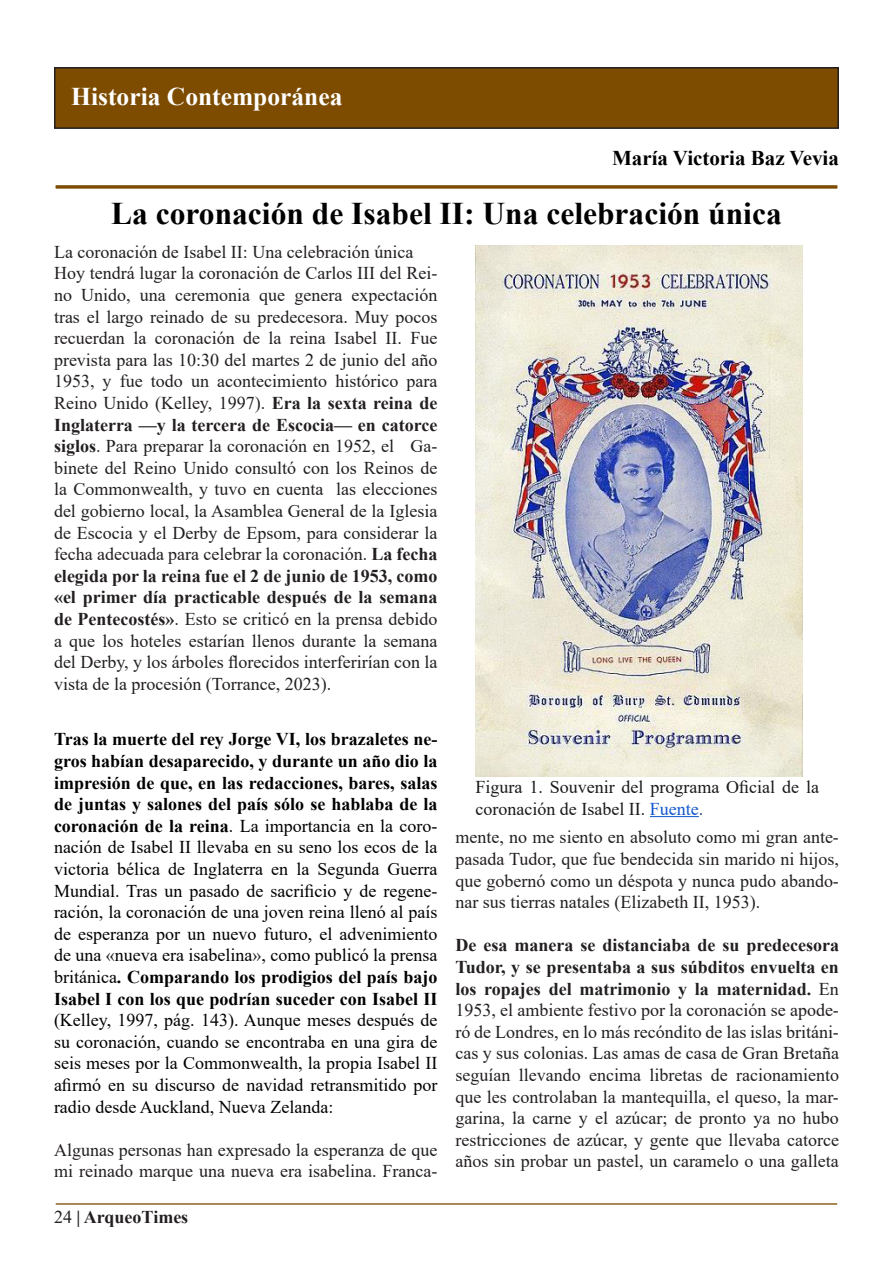
<style>
.page{position:relative;width:893px;height:1263px;background:#fff}
.page>*{position:absolute;margin:0;border:0;box-sizing:border-box;transform-origin:0 0}
.t1{font:700 31.5px "Times New Roman";color:#000}
.t2{font:700 25.5px "Times New Roman";color:#fff}
.t3{font:700 21px "Times New Roman";color:#000}
.Texto_principal{font:18px/21.6px "Times New Roman";color:#231f20;text-align:justify}
.Texto_principal-2{font:18px/21.6px "Times New Roman";color:#000;text-align:justify}
.Texto_principal-3{font:18px/21.6px "Times New Roman";color:#1a1a1a}
.t4{font:700 18px "Times New Roman";color:#231f20}
.s1{font-weight:700}
.s2{color:#231f20}
.s3{color:#15c}
.s4{color:#1f497d}
.s5{font-weight:400}
</style>
<div class="page">
<svg style="left:55px;top:1203px;width:783px;height:2px;background:#a88857"></svg>
<div style="left:55px;top:68px;width:783px;height:60px;background:#7d4c00"></div>
<div style="left:54px;top:67px;width:785px;height:62px;border:2px solid #231f20"></div>
<svg style="left:55px;top:185px;width:783px;height:4px;background:#8d6321"></svg>
<img style="left:475px;top:245px;width:327px;height:532px">
<hr style="left:650px;top:816px;width:49px;height:1px;background:#15c">
<p class="t2" style="left:71px;top:78px;width:273px">Historia Contemporánea</p>
<p class="t3" style="left:612px;top:143px;width:228px">María Victoria Baz Vevia</p>
<p class="t1" style="left:111px;top:191px;width:672px">La coronación de Isabel II: Una celebración única</p>
<p class="Texto_principal" style="left:54px;top:240px;width:361px">La coronación de Isabel II: Una celebración única</p>
<p class="Texto_principal" style="left:54px;top:262px;width:385px">Hoy tendrá lugar la coronación de Carlos III del Rei&shy;no Unido, una ceremonia que genera expectación tras el largo reinado de su predecesora. Muy pocos recuerdan la coronación de la reina Isabel II. Fue prevista para las 10:30 del martes 2 de junio del año 1953, y fue todo un acontecimiento histórico para Reino Unido (Kelley, 1997). <span class="s1">Era la sexta reina de Inglaterra —y la tercera de Escocia— en catorce siglos</span>. Para preparar la coronación en 1952, el Ga&shy;binete del Reino Unido consultó con los Reinos de la Commonwealth, y tuvo en cuenta las elecciones del gobierno local, la Asamblea General de la Iglesia de Escocia y el Derby de Epsom, para considerar la fecha adecuada para celebrar la coronación. <span class="s1">La fecha elegida por la reina fue el 2 de junio de 1953, como «el primer día practicable después de la semana de Pentecostés»</span>. Esto se criticó en la prensa debido a que los hoteles estarían llenos durante la semana del Derby, y los árboles florecidos interferirían con la vista de la procesión (Torrance, 2023).</p>
<p class="Texto_principal-2" style="left:54px;top:728px;width:385px"><span class="s1">Tras la muerte del rey Jorge VI, los brazaletes ne&shy;gros habían desaparecido, y durante un año dio la impresión de que, en las redacciones, bares, salas de juntas y salones del país sólo se hablaba de la coronación de la reina</span>. La importancia en la coro&shy;nación de Isabel II llevaba en su seno los ecos de la victoria bélica de Inglaterra en la Segunda Guerra Mundial. Tras un pasado de sacrificio y de regene&shy;ración, la coronación de una joven reina llenó al país de esperanza por un nuevo futuro, el advenimiento de una <span class="s2">«</span>nueva era isabelina<span class="s2">»</span>, como publicó la prensa británica<span class="s1">. Comparando los prodigios del país bajo Isabel I con los que podrían suceder con Isabel II </span>(Kelley, 1997, pág. 143). Aunque meses después de su coronación, cuando se encontraba en una gira de seis meses por la Commonwealth, la propia Isabel II afirmó en su discurso de navidad retransmitido por radio desde Auckland, Nueva Zelanda:</p>
<p class="Texto_principal" style="left:54px;top:1138px;width:385px">Algunas personas han expresado la esperanza de que mi reinado marque una nueva era isabelina. Franca-</p>
<p class="Texto_principal-3" style="left:475px;top:776px;width:345px">Figura 1. Souvenir del programa Oficial de la coronación de Isabel II. <span class="s3">Fuente</span><span class="s4">.</span></p>
<p class="Texto_principal" style="left:455px;top:826px;width:385px">mente, no me siento en absoluto como mi gran ante&shy;pasada Tudor, que fue bendecida sin marido ni hijos, que gobernó como un déspota y nunca pudo abando&shy;nar sus tierras natales (Elizabeth II, 1953).</p>
<p class="Texto_principal" style="left:455px;top:934px;width:385px"><span class="s1">De esa manera se distanciaba de su predecesora Tudor, y se presentaba a sus súbditos envuelta en los ropajes del matrimonio y la maternidad.</span> En 1953, el ambiente festivo por la coronación se apode&shy;ró de Londres, en lo más recóndito de las islas británi&shy;cas y sus colonias. Las amas de casa de Gran Bretaña seguían llevando encima libretas de racionamiento que les controlaban la mantequilla, el queso, la mar&shy;garina, la carne y el azúcar; de pronto ya no hubo restricciones de azúcar, y gente que llevaba catorce años sin probar un pastel, un caramelo o una galleta</p>
<p class="t4" style="left:54px;top:1204px;width:136px"><span class="s5">24</span> | ArqueoTimes</p>
</div>
